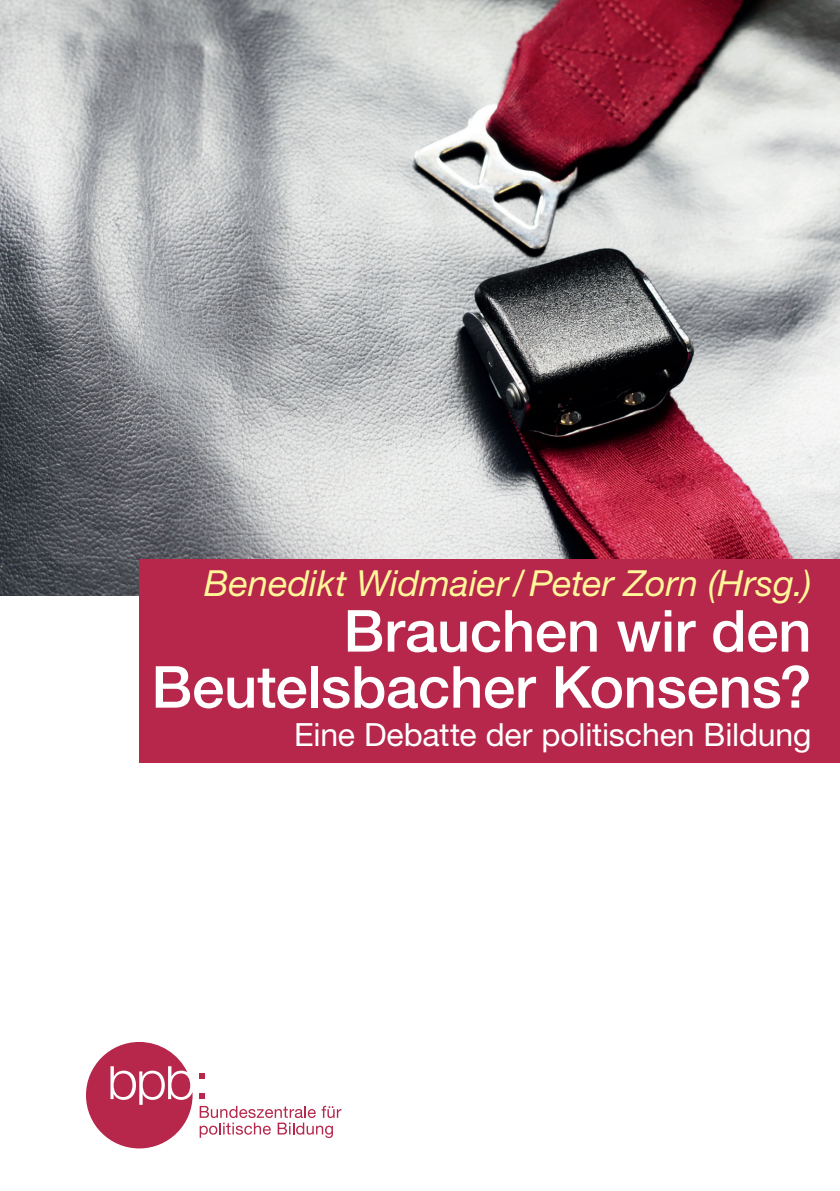
<style>
.page{position:relative;width:840px;height:1191px;background:#fff}
.page>*{position:absolute;margin:0;border:0;box-sizing:border-box;transform-origin:0 0}
.t1{font:500 58px/56px "Helvetica Neue";letter-spacing:-.005em;color:#fff;text-align:right}
.t2{font:italic 36px "Helvetica Neue";color:#fff79a}
.t3{font:32px "Helvetica Neue";letter-spacing:-.005em;color:#fff}
</style>
<div class="page">
<svg style="left:86px;top:1042px;width:106px;height:106px"></svg>
<svg style="left:199px;top:1105px;width:142px;height:33px"></svg>
<svg style="left:199px;top:1073px;width:6px;height:6px"></svg>
<svg style="left:199px;top:1093px;width:6px;height:6px"></svg>
<img style="left:0;top:0;width:839px;height:595px">
<div style="left:139px;top:559px;width:700px;height:203px;background:#b6274b"></div>
<p class="t2" style="left:204px;top:561px;width:608px">Benedikt Widmaier/Peter Zorn (Hrsg.)</p>
<p class="t1" style="left:151px;top:602px;width:661px">Brauchen wir den<br>Beutelsbacher Konsens?</p>
<p class="t3" style="left:294px;top:715px;width:518px">Eine Debatte der politischen Bildung</p>
</div>
